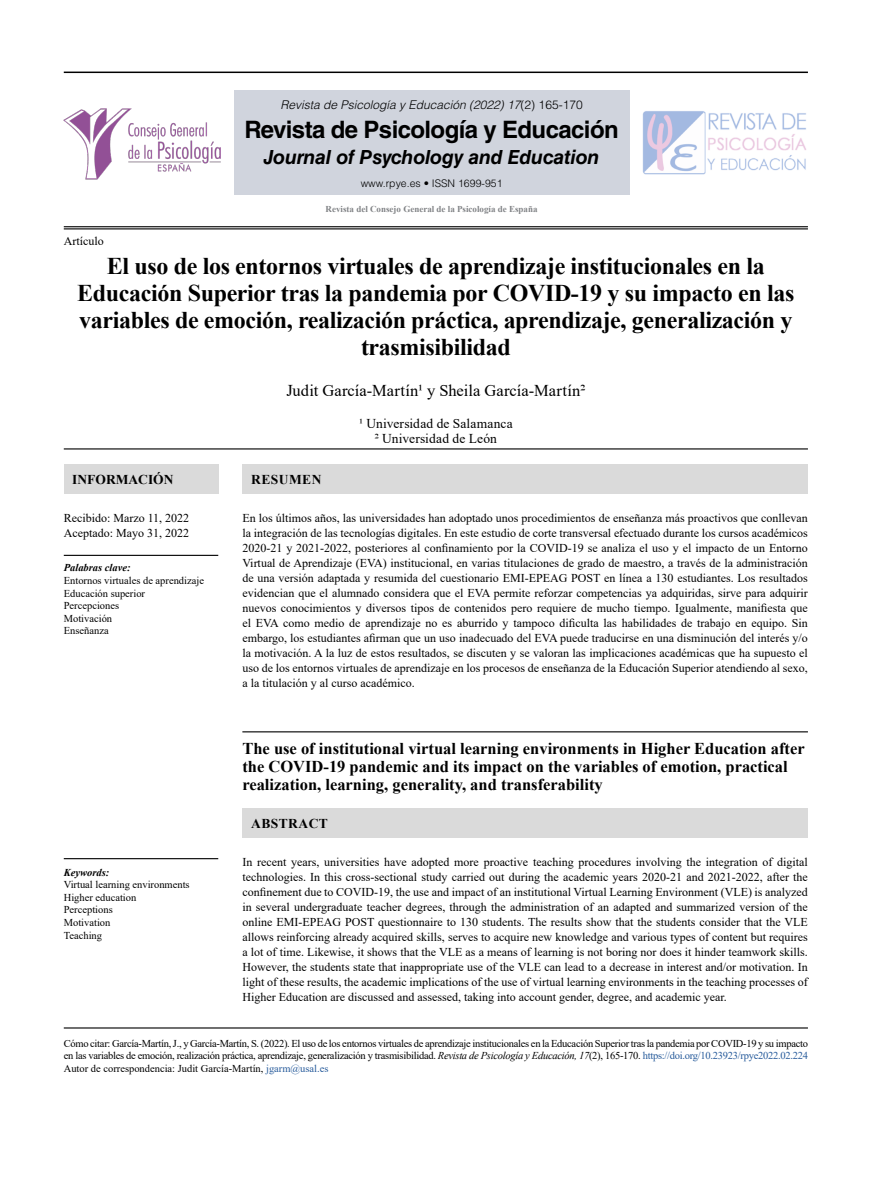
<style>
.page{position:relative;width:893px;height:1191px;background:#fff}
.page>*{position:absolute;margin:0;border:0;box-sizing:border-box;transform-origin:0 0}
.t1{font:700 24px/27px "Times New Roman";letter-spacing:-.015em;color:#000;text-align:center}
.t2{font:700 24px "Helvetica LT Std";letter-spacing:-.025em;color:#000}
.t3{font:italic 700 19.5px "Helvetica LT Std";letter-spacing:-.01em;color:#000}
.t4{font:700 16.5px/18px "Times New Roman";color:#000}
.t5{font:16.5px "Times New Roman";color:#000}
.t6{font:13.5px/15px "Times New Roman";letter-spacing:.01em;color:#000;text-align:center}
.t7{font:700 13.5px "Times New Roman";letter-spacing:.035em;color:#000}
.t8{font:700 13.5px "Times New Roman";color:#000}
.t9{font:12px/15px "Times New Roman";color:#000;text-align:justify}
.t10{font:italic 300 12px "Helvetica LT Std";color:#000}
.t11{font:10.5px/12.6px "Times New Roman";color:#000}
.t12{font:300 10.5px "Helvetica LT Std";color:#000}
.t13{font:italic 700 10.5px "Times New Roman";color:#000}
.t14{font:700 9px "Times New Roman";color:#808285}
.s1{font-style:normal}
.s2{font-style:italic}
.s3{color:#275b9b}
</style>
<div class="page">
<hr style="left:64px;top:448px;width:744px;height:1px;background:#000">
<hr style="left:64px;top:1027px;width:744px;height:1px;background:#000">
<hr style="left:64px;top:858px;width:154px;height:1px;background:#000">
<hr style="left:242px;top:731px;width:566px;height:1px;background:#000">
<hr style="left:64px;top:555px;width:154px;height:1px;background:#000">
<div style="left:242px;top:808px;width:566px;height:30px;background:#dadada"></div>
<div style="left:242px;top:464px;width:566px;height:30px;background:#dadada"></div>
<div style="left:64px;top:464px;width:154px;height:30px;background:#dadada"></div>
<hr style="left:64px;top:226px;width:744px;height:1px;background:#000">
<hr style="left:64px;top:72px;width:744px;height:1px;background:#000">
<hr style="left:64px;top:228px;width:744px;height:1px;background:#000">
<div style="left:234px;top:90px;width:395px;height:105px;background:#d0d4dd"></div>
<img style="left:64px;top:108px;width:157px;height:72px">
<img style="left:642px;top:111px;width:64px;height:63px">
<img style="left:707px;top:113px;width:99px;height:58px">
<p class="t10" style="left:281px;top:97px;width:304px">Revista de Psicología y Educación (2022) 17<span class="s1">(2) 165-170</span></p>
<h1 class="t2" style="left:244px;top:115px;width:376px">Revista de Psicología y Educación</h1>
<h2 class="t3" style="left:264px;top:146px;width:337px">Journal of Psychology and Education</h2>
<p class="t12" style="left:361px;top:177px;width:143px">www.rpye.es • ISSN 1699-951</p>
<p class="t9" style="left:64px;top:233px;width:41px">Artículo</p>
<p class="t14" style="left:326px;top:203px;width:214px">Revista del Consejo General de la Psicología de España</p>
<h1 class="t1" style="left:77px;top:252px;width:719px">El uso de los entornos virtuales de aprendizaje institucionales en la Educación Superior tras la pandemia por COVID-19 y su impacto en las variables de emoción, realización práctica, aprendizaje, generalización y trasmisibilidad</h1>
<h3 class="t5" style="left:286px;top:379px;width:300px">Judit García-Martín1 y Sheila García-Martín2</h3>
<p class="t6" style="left:359px;top:416px;width:155px">1 Universidad de Salamanca<br>2 Universidad de León</p>
<p class="t8" style="left:72px;top:469px;width:103px">INFORMACIÓN</p>
<p class="t9" style="left:64px;top:510px;width:127px">Recibido: Marzo 11, 2022<br>Aceptado: Mayo 31, 2022</p>
<p class="t13" style="left:64px;top:560px;width:68px">Palabras clave:</p>
<p class="t11" style="left:64px;top:574px;width:142px">Entornos virtuales de aprendizaje<br>Educación superior<br>Percepciones<br>Motivación<br>Enseñanza</p>
<p class="t13" style="left:64px;top:864px;width:47px">Keywords:</p>
<p class="t11" style="left:64px;top:878px;width:127px">Virtual learning environments<br>Higher education<br>Perceptions<br>Motivation<br>Teaching</p>
<p class="t7" style="left:251px;top:470px;width:72px">RESUMEN</p>
<p class="t9" style="left:242px;top:510px;width:567px">En los últimos años, las universidades han adoptado unos procedimientos de enseñanza más proactivos que conllevan la integración de las tecnologías digitales. En este estudio de corte transversal efectuado durante los cursos académicos 2020-21 y 2021-2022, posteriores al confinamiento por la COVID-19 se analiza el uso y el impacto de un Entorno Virtual de Aprendizaje (EVA) institucional, en varias titulaciones de grado de maestro, a través de la administración de una versión adaptada y resumida del cuestionario EMI-EPEAG POST en línea a 130 estudiantes. Los resultados evidencian que el alumnado considera que el EVA permite reforzar competencias ya adquiridas, sirve para adquirir nuevos conocimientos y diversos tipos de contenidos pero requiere de mucho tiempo. Igualmente, manifiesta que el EVA como medio de aprendizaje no es aburrido y tampoco dificulta las habilidades de trabajo en equipo. Sin embargo, los estudiantes afirman que un uso inadecuado del EVA puede traducirse en una disminución del interés y/o la motivación. A la luz de estos resultados, se discuten y se valoran las implicaciones académicas que ha supuesto el uso de los entornos virtuales de aprendizaje en los procesos de enseñanza de la Educación Superior atendiendo al sexo, a la titulación y al curso académico.</p>
<h3 class="t4" style="left:242px;top:738px;width:564px">The use of institutional virtual learning environments in Higher Education after the COVID-19 pandemic and its impact on the variables of emotion, practical realization, learning, generality, and transferability</h3>
<p class="t7" style="left:251px;top:813px;width:78px">ABSTRACT</p>
<p class="t9" style="left:242px;top:854px;width:567px">In recent years, universities have adopted more proactive teaching procedures involving the integration of digital technologies. In this cross-sectional study carried out during the academic years 2020-21 and 2021-2022, after the confinement due to COVID-19, the use and impact of an institutional Virtual Learning Environment (VLE) is analyzed in several undergraduate teacher degrees, through the administration of an adapted and summarized version of the online EMI-EPEAG POST questionnaire to 130 students. The results show that the students consider that the VLE allows reinforcing already acquired skills, serves to acquire new knowledge and various types of content but requires a lot of time. Likewise, it shows that the VLE as a means of learning is not boring nor does it hinder teamwork skills.<br>However, the students state that inappropriate use of the VLE can lead to a decrease in interest and/or motivation. In light of these results, the academic implications of the use of virtual learning environments in the teaching processes of Higher Education are discussed and assessed, taking into account gender, degree, and academic year.</p>
<p class="t11" style="left:64px;top:1036px;width:746px;text-align:justify">Cómo citar: García-Martín, J., y García-Martín, S. (2022). El uso de los entornos virtuales de aprendizaje institucionales en la Educación Superior tras la pandemia por COVID-19 y su impacto en las variables de emoción, realización práctica, aprendizaje, generalización y trasmisibilidad. <span class="s2">Revista de Psicología y Educación, 17</span>(2), 165-170. <span class="s3">https://doi.org/10.23923/rpye2022.02.224<br></span>Autor de correspondencia: Judit García-Martín, <span class="s3">jgarm@usal.es</span></p>
</div>
